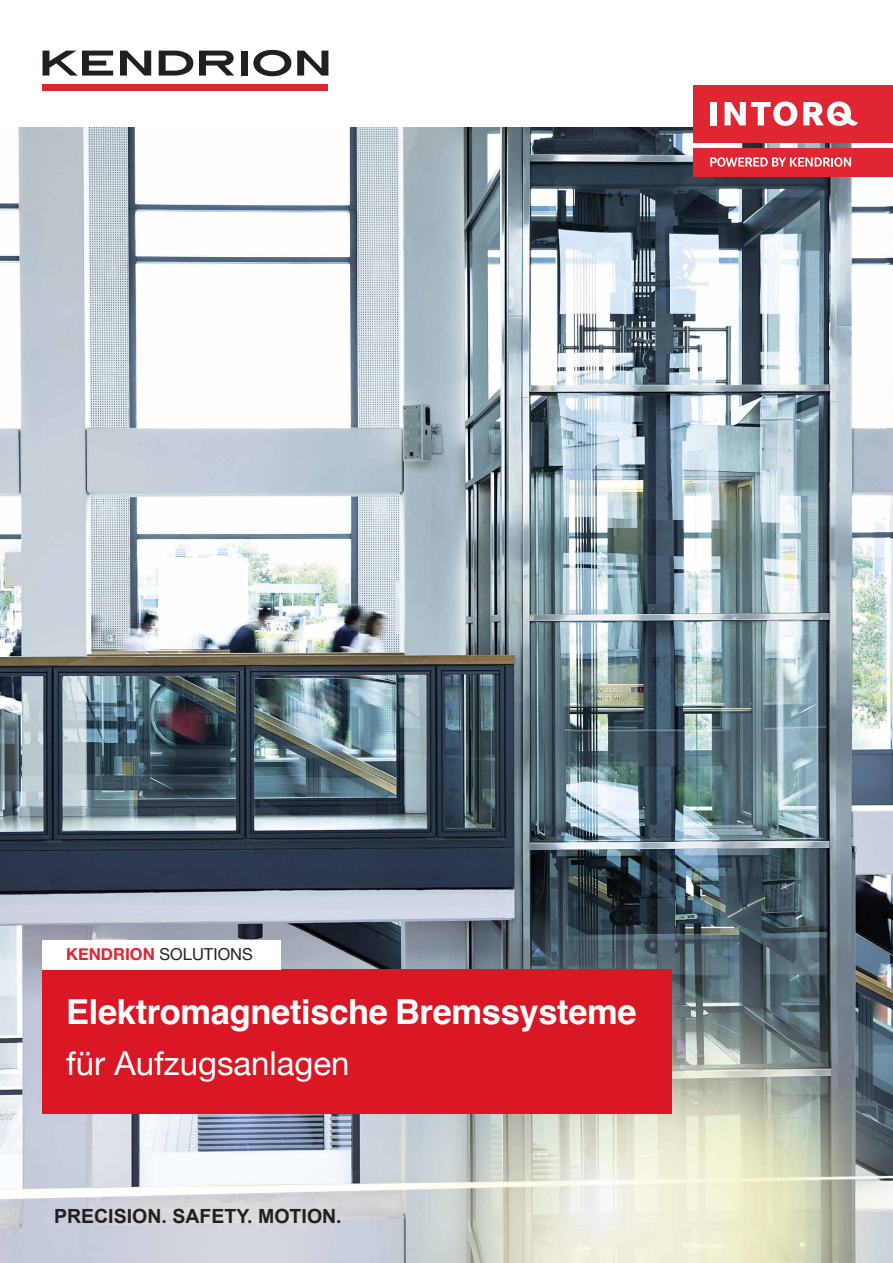
<style>
.page{position:relative;width:893px;height:1263px;background:#fff}
.page>*{position:absolute;margin:0;border:0;box-sizing:border-box;transform-origin:0 0}
.t1{font:700 34.5px "Helvetica";letter-spacing:-.01em;color:#fff}
.t2{font:33px "Helvetica Neue";color:#fff}
.t3{font:700 19.5px "Arial";color:#231f20}
.t4{font:16.5px "Helvetica Neue";color:#231f20}
.s1{font-weight:700;color:#df2632}
</style>
<div class="page">
<img style="left:0;top:128px;width:893px;height:1135px">
<div style="left:241px;top:51px;width:7px;height:25px;background:#231f20"></div>
<svg style="left:253px;top:50px;width:38px;height:26px"></svg>
<svg style="left:159px;top:51px;width:34px;height:25px"></svg>
<svg style="left:43px;top:51px;width:70px;height:25px"></svg>
<svg style="left:199px;top:51px;width:35px;height:25px"></svg>
<div style="left:43px;top:84px;width:285px;height:7px;background:#de2632"></div>
<svg style="left:120px;top:51px;width:31px;height:25px"></svg>
<svg style="left:297px;top:51px;width:31px;height:25px"></svg>
<div style="left:693px;top:85px;width:200px;height:57px;background:#df2632"></div>
<div style="left:710px;top:102px;width:7px;height:23px;background:#fff"></div>
<svg style="left:725px;top:101px;width:72px;height:25px"></svg>
<svg style="left:803px;top:101px;width:55px;height:25px"></svg>
<div style="left:693px;top:148px;width:200px;height:28px;background:#df2632"></div>
<svg style="left:710px;top:157px;width:141px;height:10px"></svg>
<div style="left:43px;top:969px;width:629px;height:145px;background:#da1724"></div>
<div style="left:43px;top:940px;width:238px;height:29px;background:#fff"></div>
<p class="t4" style="left:66px;top:942px;width:188px"><span class="s1">KENDRION</span> SOLUTIONS</p>
<p class="t1" style="left:66px;top:991px;width:572px">Elektromagnetische Bremssysteme</p>
<p class="t2" style="left:66px;top:1040px;width:285px">für Aufzugsanlagen</p>
<p class="t3" style="left:54px;top:1203px;width:289px">PRECISION. SAFETY. MOTION.</p>
</div>
